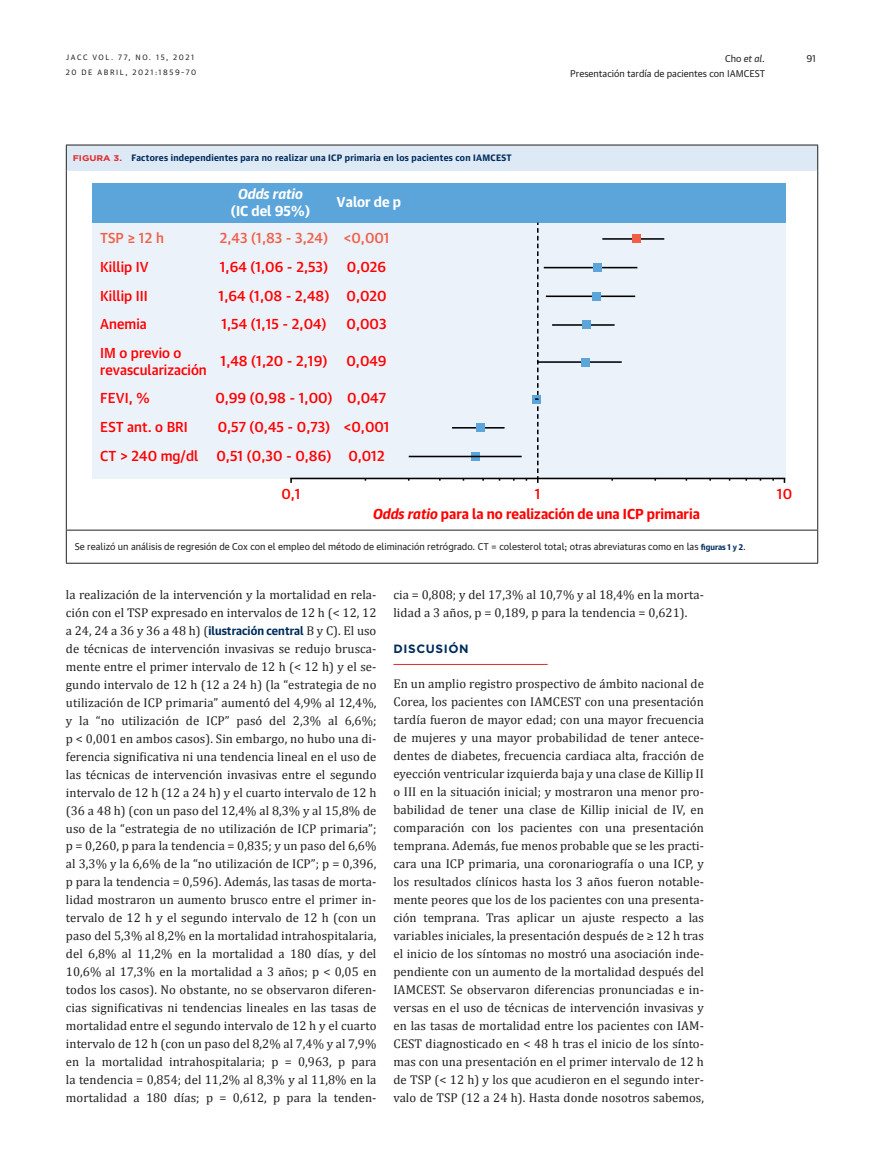
<style>
.page{position:relative;width:872px;height:1170px;background:#fff}
.page>*{position:absolute;margin:0;border:0;box-sizing:border-box;transform-origin:0 0}
.t1{font:500 13.95px/28.7px "Guardian Text Sans";color:#f00}
.t2{font:700 13.95px "Guardian Text Sans";color:#f00}
.t3{font:500 13.95px "Guardian Text Sans";color:#f15f48}
.t4{font:700 13.95px "Guardian Text Sans";color:#fff}
.t5{font:italic 700 13.95px "Guardian Text Sans";color:#fff}
.t6{font:12.75px/18px "Cambria";letter-spacing:.005em;color:#221f1f;text-align:justify}
.t7{font:700 12px "Gotham";letter-spacing:.05em;color:#002c5b}
.t8{font:9.45px "Guardian Text Sans";color:#221f1f}
.t9{font:italic 9.45px "Guardian Text Sans";color:#221f1f}
.t10{font:700 9px "Guardian Text Sans";letter-spacing:.03em;color:#002c5b}
.t11{font:7.5px "Guardian Text Sans";letter-spacing:.205em;color:#221f1f}
.s1{font-style:normal}
.s2{font-family:"Gotham";font-size:8.25px;color:#e12a2c}
.s3{font-style:italic}
.s4{font-weight:700;font-size:7.95px;color:#002c5b}
.s5{font-family:"Guardian Text Sans";font-weight:700;font-size:11.55px;color:#002c5b}
</style>
<div class="page">
<hr style="left:393px;top:664px;width:154px;height:1px;background:#e12a2c">
<div style="left:66px;top:145px;width:751px;height:25px;background:#dee9f6"></div>
<hr style="left:66px;top:170px;width:1px;height:359px;background:#221f1f">
<hr style="left:817px;top:170px;width:1px;height:359px;background:#221f1f">
<hr style="left:66px;top:529px;width:752px;height:1px;background:#221f1f">
<hr style="left:66px;top:530px;width:1px;height:33px;background:#221f1f">
<hr style="left:817px;top:530px;width:1px;height:33px;background:#221f1f">
<hr style="left:66px;top:563px;width:752px;height:1px;background:#221f1f">
<svg style="left:66px;top:146px;width:1px;height:24px"></svg>
<hr style="left:66px;top:145px;width:752px;height:1px;background:#221f1f">
<svg style="left:817px;top:145px;width:1px;height:25px"></svg>
<div style="left:92px;top:222px;width:693px;height:256px;background:#ebf2fa"></div>
<div style="left:92px;top:183px;width:693px;height:39px;background:#5ba5da"></div>
<hr style="left:291px;top:477px;width:493px;height:2px;background:#000001">
<hr style="left:602px;top:238px;width:62px;height:2px;background:#000001">
<div style="left:631px;top:234px;width:9px;height:9px;background:#f15f48"></div>
<hr style="left:544px;top:267px;width:93px;height:1px;background:#000001">
<div style="left:593px;top:263px;width:9px;height:9px;background:#5ba5da"></div>
<hr style="left:546px;top:295px;width:89px;height:2px;background:#000001">
<div style="left:592px;top:292px;width:9px;height:9px;background:#5ba5da"></div>
<hr style="left:552px;top:324px;width:62px;height:2px;background:#000001">
<div style="left:582px;top:320px;width:9px;height:9px;background:#5ba5da"></div>
<hr style="left:538px;top:361px;width:83px;height:2px;background:#000001">
<div style="left:581px;top:357px;width:8px;height:9px;background:#5ba5da"></div>
<hr style="left:452px;top:427px;width:52px;height:1px;background:#000001">
<div style="left:476px;top:423px;width:8px;height:9px;background:#5ba5da"></div>
<svg style="left:471px;top:452px;width:8px;height:9px"></svg>
<hr style="left:409px;top:455px;width:112px;height:2px;background:#000001">
<div style="left:532px;top:394px;width:9px;height:9px;background:#5ba5da"></div>
<svg style="left:535px;top:222px;width:3px;height:261px"></svg>
<p class="t11" style="left:66px;top:53px;width:130px">JACC VOL. 77, NO. 15, 2021</p>
<p class="t9" style="left:725px;top:54px;width:42px"><span class="s1">Cho</span> et al.</p>
<p class="t8" style="left:806px;top:53px;width:11px">91</p>
<p class="t11" style="left:66px;top:68px;width:132px">20 DE ABRIL, 2021:1859–70</p>
<p class="t8" style="left:570px;top:68px;width:196px">Presentación tardía de pacientes con IAMCEST</p>
<p class="t10" style="left:73px;top:153px;width:441px"><span class="s2">FIGURA 3.</span> Factores independientes para no realizar una ICP primaria en los pacientes con IAMCEST</p>
<p class="t3" style="left:100px;top:232px;width:65px">TSP ≥ 12 h</p>
<p class="t1" style="left:100px;top:253px;width:83px">Killip IV<br>Killip III<br>Anemia<br>IM o previo o</p>
<p class="t1" style="left:100px;top:356px;width:108px">revascularización<br>FEVI, %<br>EST ant. o BRI<br>CT &gt; 240 mg/dl</p>
<p class="t5" style="left:238px;top:188px;width:66px">Odds ratio</p>
<p class="t4" style="left:231px;top:204px;width:81px">(IC del 95%)</p>
<p class="t3" style="left:220px;top:232px;width:110px">2,43 (1,83 - 3,24)</p>
<p class="t1" style="left:219px;top:253px;width:112px;text-align:justify">1,64 (1,06 - 2,53)<br>1,64 (1,08 - 2,48)<br>1,54 (1,15 - 2,04)</p>
<p class="t1" style="left:220px;top:348px;width:108px">1,48 (1,20 - 2,19)</p>
<p class="t4" style="left:336px;top:196px;width:66px">Valor de p</p>
<p class="t3" style="left:343px;top:232px;width:48px">&lt;0,001</p>
<p class="t1" style="left:346px;top:253px;width:42px;text-align:justify">0,026<br>0,020<br>0,003</p>
<p class="t1" style="left:346px;top:348px;width:42px">0,049</p>
<p class="t1" style="left:215px;top:385px;width:119px">0,99 (0,98 - 1,00)</p>
<p class="t1" style="left:347px;top:385px;width:40px">0,047</p>
<p class="t1" style="left:216px;top:413px;width:116px">0,57 (0,45 - 0,73)<br>0,51 (0,30 - 0,86)</p>
<p class="t1" style="left:343px;top:413px;width:48px;text-align:center">&lt;0,001<br>0,012</p>
<p class="t1" style="left:281px;top:481px;width:21px">0,1</p>
<p class="t1" style="left:535px;top:481px;width:7px">1</p>
<p class="t1" style="left:777px;top:481px;width:17px">10</p>
<p class="t2" style="left:373px;top:508px;width:328px"><span class="s3">Odds ratio</span> para la no realización de una ICP primaria</p>
<p class="t8" style="left:75px;top:541px;width:672px">Se realizó un análisis de regresión de Cox con el empleo del método de eliminación retrógrado. CT = colesterol total; otras abreviaturas como en las <span class="s4">figuras 1 y 2</span>.</p>
<p class="t6" style="left:66px;top:587px;width:312px">la realización de la intervención y la mortalidad en rela&shy;ción con el TSP expresado en intervalos de 12 h (&lt; 12, 12 a 24, 24 a 36 y 36 a 48 h) (<span class="s5">ilustración central</span> B y C). El uso de técnicas de intervención invasivas se redujo brusca&shy;mente entre el primer intervalo de 12 h (&lt; 12 h) y el se&shy;gundo intervalo de 12 h (12 a 24 h) (la “estrategia de no utilización de ICP primaria” aumentó del 4,9% al 12,4%, y la “no utilización de ICP” pasó del 2,3% al 6,6%; p &lt; 0,001 en ambos casos). Sin embargo, no hubo una di&shy;ferencia significativa ni una tendencia lineal en el uso de las técnicas de intervención invasivas entre el segundo intervalo de 12 h (12 a 24 h) y el cuarto intervalo de 12 h (36 a 48 h) (con un paso del 12,4% al 8,3% y al 15,8% de uso de la “estrategia de no utilización de ICP primaria”; p = 0,260, p para la tendencia = 0,835; y un paso del 6,6% al 3,3% y la 6,6% de la “no utilización de ICP”; p = 0,396, p para la tendencia = 0,596). Además, las tasas de morta&shy;lidad mostraron un aumento brusco entre el primer in&shy;tervalo de 12 h y el segundo intervalo de 12 h (con un paso del 5,3% al 8,2% en la mortalidad intrahospitalaria, del 6,8% al 11,2% en la mortalidad a 180 días, y del 10,6% al 17,3% en la mortalidad a 3 años; p &lt; 0,05 en todos los casos). No obstante, no se observaron diferen&shy;cias significativas ni tendencias lineales en las tasas de mortalidad entre el segundo intervalo de 12 h y el cuarto intervalo de 12 h (con un paso del 8,2% al 7,4% y al 7,9% en la mortalidad intrahospitalaria; p = 0,963, p para la tendencia = 0,854; del 11,2% al 8,3% y al 11,8% en la mortalidad a 180 días; p = 0,612, p para la tenden-</p>
<p class="t6" style="left:393px;top:587px;width:312px">cia = 0,808; y del 17,3% al 10,7% y al 18,4% en la morta&shy;lidad a 3 años, p = 0,189, p para la tendencia = 0,621).</p>
<p class="t7" style="left:393px;top:642px;width:77px">DISCUSIÓN</p>
<p class="t6" style="left:393px;top:676px;width:312px">En un amplio registro prospectivo de ámbito nacional de Corea, los pacientes con IAMCEST con una presentación tardía fueron de mayor edad; con una mayor frecuencia de mujeres y una mayor probabilidad de tener antece&shy;dentes de diabetes, frecuencia cardiaca alta, fracción de eyección ventricular izquierda baja y una clase de Killip II o III en la situación inicial; y mostraron una menor pro&shy;babilidad de tener una clase de Killip inicial de IV, en comparación con los pacientes con una presentación temprana. Además, fue menos probable que se les practi&shy;cara una ICP primaria, una coronariografía o una ICP, y los resultados clínicos hasta los 3 años fueron notable&shy;mente peores que los de los pacientes con una presenta&shy;ción temprana. Tras aplicar un ajuste respecto a las variables iniciales, la presentación después de ≥ 12 h tras el inicio de los síntomas no mostró una asociación inde&shy;pendiente con un aumento de la mortalidad después del IAMCEST. Se observaron diferencias pronunciadas e in&shy;versas en el uso de técnicas de intervención invasivas y en las tasas de mortalidad entre los pacientes con IAM-CEST diagnosticado en &lt; 48 h tras el inicio de los sínto&shy;mas con una presentación en el primer intervalo de 12 h de TSP (&lt; 12 h) y los que acudieron en el segundo inter&shy;valo de TSP (12 a 24 h). Hasta donde nosotros sabemos,</p>
</div>
